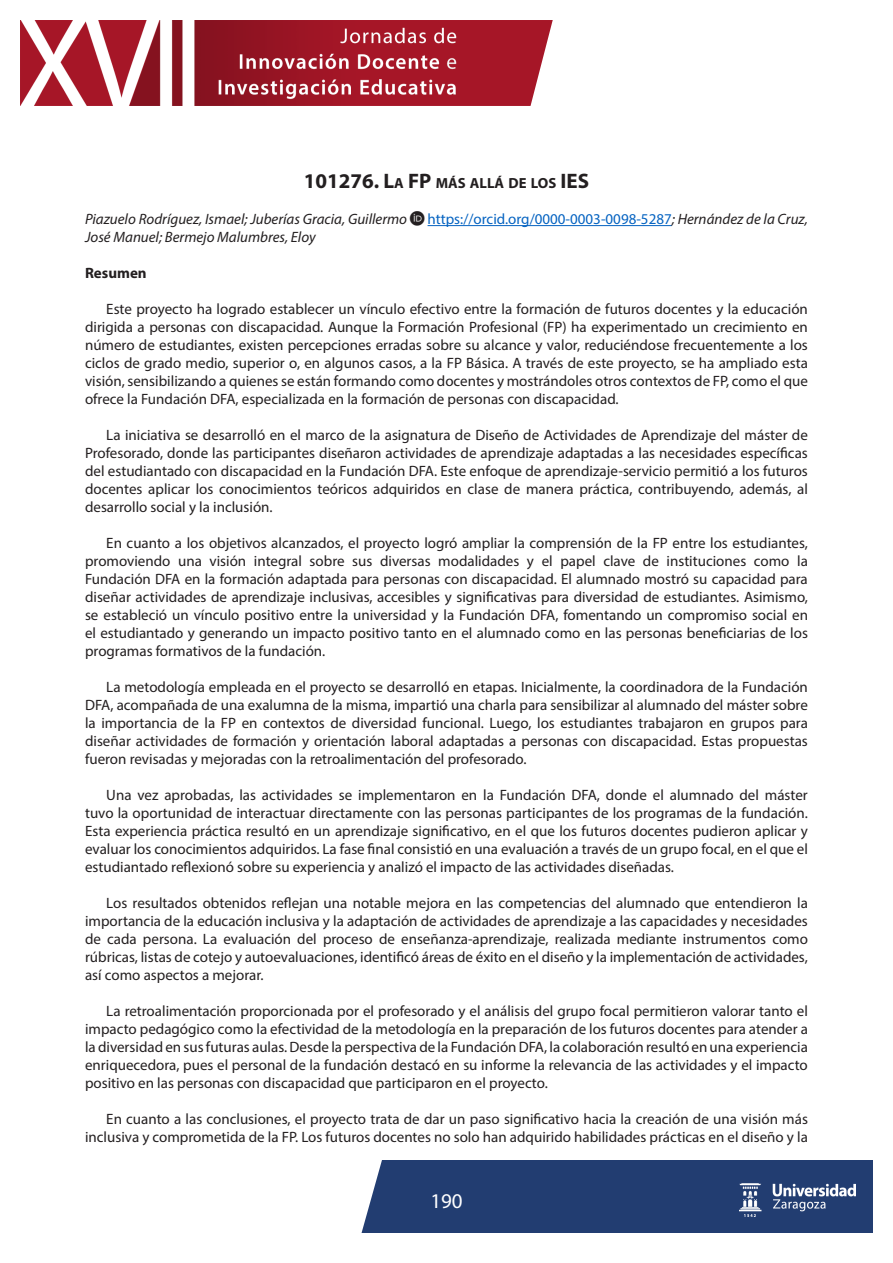
<style>
.page{position:relative;width:893px;height:1263px;background:#fff}
.page>*{position:absolute;margin:0;border:0;box-sizing:border-box;transform-origin:0 0}
.TITULO_ESPAÑOL{font:700 21px "Myriad Pro";color:#231f20}
.t1{font:21px "Myriad Pro";color:#fff}
._4_CONTENIDO{font:15px/18px "Myriad Pro";color:#231f20;text-align:justify}
.AUTORES{font:italic 15px "Myriad Pro";color:#231f20}
.AUTORES-2{font:15px "Myriad Pro";color:#0563c1}
._2_RESUMEN{font:700 15px "Myriad Pro";color:#231f20}
.s1{font-size:14.7px}
.s2{font-style:italic;color:#231f20}
</style>
<div class="page">
<div style="left:150px;top:1160px;width:723px;height:72px;background:#223d71"></div>
<img style="left:20px;top:20px;width:507px;height:85px">
<img style="left:739px;top:1183px;width:116px;height:33px">
<svg style="left:527px;top:20px;width:26px;height:86px"></svg>
<div style="left:150px;top:1160px;width:236px;height:73px;background:#fff"></div>
<hr style="left:428px;top:225px;width:244px;height:1px;background:#0563c1">
<p class="TITULO_ESPAÑOL" style="left:304px;top:167px;width:267px">101276. L<span class="s1">A</span> FP <span class="s1">MÁS ALLÁ DE LOS</span> IES</p>
<p class="AUTORES" style="left:85px;top:210px;width:324px">Piazuelo Rodríguez, Ismael; Juberías Gracia, Guillermo</p>
<p class="AUTORES-2" style="left:428px;top:210px;width:382px">https://orcid.org/0000-0003-0098-5287<span class="s2">; Hernández de la Cruz,</span></p>
<p class="AUTORES" style="left:85px;top:228px;width:232px">José Manuel; Bermejo Malumbres, Eloy</p>
<p class="_2_RESUMEN" style="left:85px;top:263px;width:63px">Resumen</p>
<p class="_4_CONTENIDO" style="left:85px;top:300px;width:724px;text-indent:21px">Este proyecto ha logrado establecer un vínculo efectivo entre la formación de futuros docentes y la educación dirigida a personas con discapacidad. Aunque la Formación Profesional (FP) ha experimentado un crecimiento en número de estudiantes, existen percepciones erradas sobre su alcance y valor, reduciéndose frecuentemente a los ciclos de grado medio, superior o, en algunos casos, a la FP Básica. A través de este proyecto, se ha ampliado esta visión, sensibilizando a quienes se están formando como docentes y mostrándoles otros contextos de FP, como el que ofrece la Fundación DFA, especializada en la formación de personas con discapacidad.</p>
<p class="_4_CONTENIDO" style="left:85px;top:426px;width:724px;text-indent:21px">La iniciativa se desarrolló en el marco de la asignatura de Diseño de Actividades de Aprendizaje del máster de Profesorado, donde las participantes diseñaron actividades de aprendizaje adaptadas a las necesidades específicas del estudiantado con discapacidad en la Fundación DFA. Este enfoque de aprendizaje-servicio permitió a los futuros docentes aplicar los conocimientos teóricos adquiridos en clase de manera práctica, contribuyendo, además, al desarrollo social y la inclusión.</p>
<p class="_4_CONTENIDO" style="left:85px;top:534px;width:724px;text-indent:21px">En cuanto a los objetivos alcanzados, el proyecto logró ampliar la comprensión de la FP entre los estudiantes, promoviendo una visión integral sobre sus diversas modalidades y el papel clave de instituciones como la Fundación DFA en la formación adaptada para personas con discapacidad. El alumnado mostró su capacidad para diseñar actividades de aprendizaje inclusivas, accesibles y significativas para diversidad de estudiantes. Asimismo, se estableció un vínculo positivo entre la universidad y la Fundación DFA, fomentando un compromiso social en el estudiantado y generando un impacto positivo tanto en el alumnado como en las personas beneficiarias de los programas formativos de la fundación.</p>
<p class="_4_CONTENIDO" style="left:85px;top:678px;width:724px;text-indent:21px">La metodología empleada en el proyecto se desarrolló en etapas. Inicialmente, la coordinadora de la Fundación DFA, acompañada de una exalumna de la misma, impartió una charla para sensibilizar al alumnado del máster sobre la importancia de la FP en contextos de diversidad funcional. Luego, los estudiantes trabajaron en grupos para diseñar actividades de formación y orientación laboral adaptadas a personas con discapacidad. Estas propuestas fueron revisadas y mejoradas con la retroalimentación del profesorado.</p>
<p class="_4_CONTENIDO" style="left:85px;top:786px;width:724px;text-indent:21px">Una vez aprobadas, las actividades se implementaron en la Fundación DFA, donde el alumnado del máster tuvo la oportunidad de interactuar directamente con las personas participantes de los programas de la fundación.<br>Esta experiencia práctica resultó en un aprendizaje significativo, en el que los futuros docentes pudieron aplicar y evaluar los conocimientos adquiridos. La fase final consistió en una evaluación a través de un grupo focal, en el que el estudiantado reflexionó sobre su experiencia y analizó el impacto de las actividades diseñadas.</p>
<p class="_4_CONTENIDO" style="left:85px;top:894px;width:724px;text-indent:21px">Los resultados obtenidos reflejan una notable mejora en las competencias del alumnado que entendieron la importancia de la educación inclusiva y la adaptación de actividades de aprendizaje a las capacidades y necesidades de cada persona. La evaluación del proceso de enseñanza-aprendizaje, realizada mediante instrumentos como rúbricas, listas de cotejo y autoevaluaciones, identificó áreas de éxito en el diseño y la implementación de actividades, así como aspectos a mejorar.</p>
<p class="_4_CONTENIDO" style="left:85px;top:1002px;width:724px;text-indent:21px">La retroalimentación proporcionada por el profesorado y el análisis del grupo focal permitieron valorar tanto el impacto pedagógico como la efectividad de la metodología en la preparación de los futuros docentes para atender a la diversidad en sus futuras aulas. Desde la perspectiva de la Fundación DFA, la colaboración resultó en una experiencia enriquecedora, pues el personal de la fundación destacó en su informe la relevancia de las actividades y el impacto positivo en las personas con discapacidad que participaron en el proyecto.</p>
<p class="_4_CONTENIDO" style="left:85px;top:1110px;width:724px;text-align:right">En cuanto a las conclusiones, el proyecto trata de dar un paso significativo hacia la creación de una visión más inclusiva y comprometida de la FP. Los futuros docentes no solo han adquirido habilidades prácticas en el diseño y la</p>
<h1 class="t1" style="left:430px;top:1188px;width:34px">190</h1>
</div>
